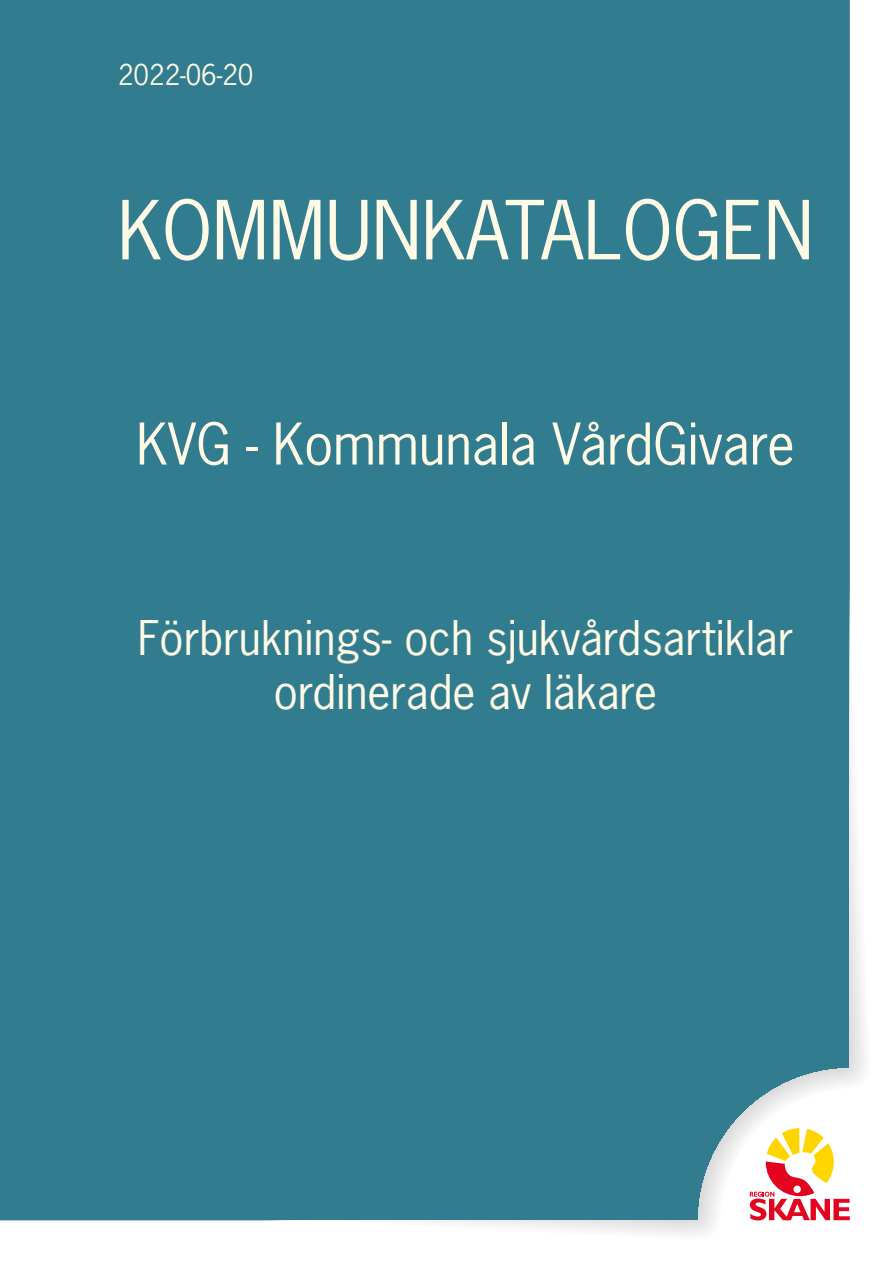
<style>
.page{position:relative;width:893px;height:1263px;background:#fff}
.page>*{position:absolute;margin:0;border:0;box-sizing:border-box;transform-origin:0 0}
.Rubrik_2{font:76.5px "News Gothic Std";color:#fefae6}
.Rubrik_2-2{font:54px "News Gothic Std";color:#fefae6}
.Rubrik_3{font:45px/54px "News Gothic Std";color:#fefae6;text-align:center}
.Rubrik_1{font:27px "News Gothic Std";color:#fefae6}
</style>
<div class="page">
<div style="left:0;top:0;width:850px;height:1221px;background:#317c8e"></div>
<div style="left:125px;top:576px;width:724px;height:643px;background:#317c8e"></div>
<svg style="left:750px;top:1128px;width:100px;height:92px"></svg>
<h1 class="Rubrik_1" style="left:118px;top:57px;width:137px">2022-06-20</h1>
<h2 class="Rubrik_2" style="left:118px;top:181px;width:697px">KOMMUNKATALOGEN</h2>
<h2 class="Rubrik_2-2" style="left:136px;top:409px;width:660px">KVG - Kommunala VårdGivare</h2>
<h3 class="Rubrik_3" style="left:138px;top:610px;width:657px">Förbruknings- och sjukvårdsartiklar ordinerade av läkare</h3>
</div>
